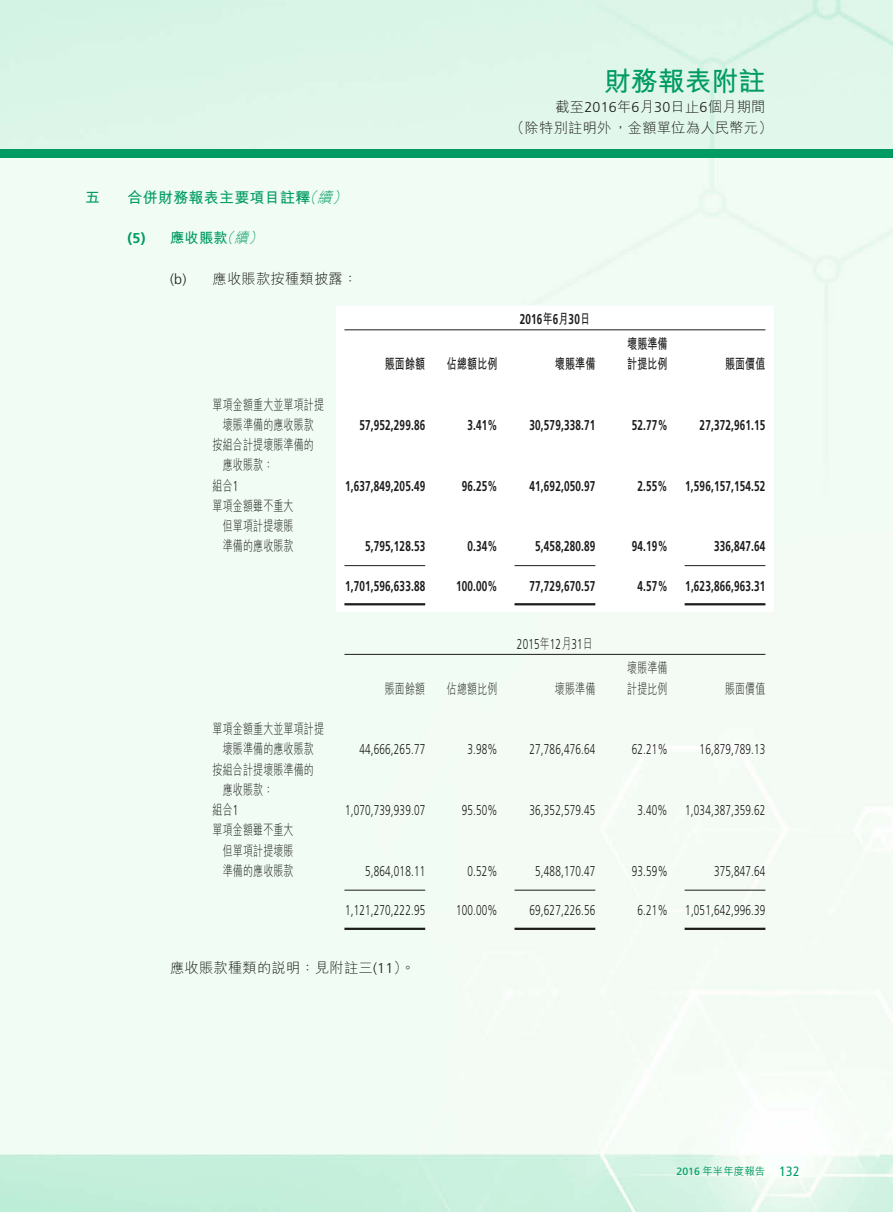
<style>
.page{position:relative;width:893px;height:1212px;background:#fff}
.page>*{position:absolute;margin:0;border:0;box-sizing:border-box;transform-origin:0 0}
.t1{font:700 27px "M Hei HK";letter-spacing:-.005em;color:#009b63}
.t2{font:700 15px "M Hei HK";letter-spacing:.015em;color:#009b63}
.t3{font:italic 300 15px "M Hei HK";color:#009b63}
.t4{font:300 14.25px "Frutiger LT Std";letter-spacing:.015em;color:#1c1c1b;scale:.7 1}
.t5{font:700 14.25px "Frutiger LT Std";letter-spacing:.015em;color:#1c1c1b;scale:.7 1}
.t6{font:300 14.25px "M Hei HK";letter-spacing:.015em;color:#1c1c1b;scale:.7 1}
.t7{font:300 14.25px/20.2px "M Hei HK";letter-spacing:.015em;color:#1c1c1b}
.t8{font:700 14.25px "M Hei HK";letter-spacing:.015em;color:#1c1c1b;scale:.7 1}
.t9{font:700 14.25px "M Hei HK";color:#009b63}
.t10{font:700 14.25px "Frutiger LT Std";color:#009b63}
.t11{font:300 14.25px "Frutiger LT Std";letter-spacing:.015em;color:#1c1c1b}
.t12{font:italic 300 14.25px "M Hei HK";color:#009b63}
.t13{font:condensed 13.5px "Frutiger LT Std";color:#009b63}
.t14{font:500 10.5px "M Hei HK";color:#009b63}
.s1{font-weight:300;font-style:italic}
.s2{font-family:"Frutiger LT Std"}
.s3{font-family:"M Hei HK"}
.s4{font-family:"Frutiger LT Std";font-weight:400}
</style>
<div class="page">
<img style="left:0;top:0;width:893px;height:1212px">
<div style="left:0;top:149px;width:893px;height:8px;background:#009b63"></div>
<svg style="left:336px;top:306px;width:438px;height:306px"></svg>
<hr style="left:344px;top:329px;width:421px;height:1px;background:#1c1c1b">
<hr style="left:344px;top:565px;width:81px;height:1px;background:#1c1c1b">
<hr style="left:514px;top:565px;width:81px;height:1px;background:#1c1c1b">
<hr style="left:685px;top:565px;width:80px;height:1px;background:#1c1c1b">
<hr style="left:344px;top:603px;width:81px;height:2px;background:#1c1c1b">
<hr style="left:514px;top:603px;width:81px;height:2px;background:#1c1c1b">
<hr style="left:685px;top:603px;width:80px;height:2px;background:#1c1c1b">
<hr style="left:344px;top:654px;width:421px;height:1px;background:#1c1c1b">
<hr style="left:344px;top:890px;width:81px;height:1px;background:#1c1c1b">
<hr style="left:514px;top:890px;width:81px;height:1px;background:#1c1c1b">
<hr style="left:685px;top:890px;width:80px;height:1px;background:#1c1c1b">
<hr style="left:344px;top:928px;width:81px;height:2px;background:#1c1c1b">
<hr style="left:514px;top:928px;width:81px;height:2px;background:#1c1c1b">
<hr style="left:685px;top:928px;width:80px;height:2px;background:#1c1c1b">
<p class="t2" style="left:85px;top:186px;width:16px">五</p>
<p class="t2" style="left:128px;top:186px;width:211px">合併財務報表主要項目註釋<span class="s1">續</span></p>
<p class="t3" style="left:302px;top:187px;width:21px">（</p>
<p class="t3" style="left:332px;top:187px;width:21px">(</p>
<p class="t10" style="left:128px;top:230px;width:19px">5( )</p>
<p class="t9" style="left:170px;top:227px;width:84px">應收賬款<span class="s1">續</span></p>
<p class="t12" style="left:220px;top:228px;width:20px">（</p>
<p class="t12" style="left:249px;top:228px;width:20px">(</p>
<p class="t11" style="left:170px;top:271px;width:18px">b( )</p>
<p class="t7" style="left:213px;top:268px;width:146px">應收賬款按種類披露：</p>
<p class="t8" style="left:385px;top:353px;width:59px">賬面餘額</p>
<p class="t6" style="left:213px;top:394px;width:161px">單項金額重大並單項計提</p>
<p class="t6" style="left:223px;top:415px;width:132px">壞賬準備的應收賬款</p>
<p class="t6" style="left:213px;top:435px;width:146px">按組合計提壞賬準備的</p>
<p class="t6" style="left:223px;top:455px;width:74px">應收賬款：</p>
<p class="t5" style="left:359px;top:417px;width:96px">57,952,299.86</p>
<p class="t6" style="left:213px;top:475px;width:38px">組合<span class="s2">1</span></p>
<p class="t6" style="left:213px;top:496px;width:117px">單項金額雖不重大</p>
<p class="t6" style="left:223px;top:516px;width:103px">但單項計提壞賬</p>
<p class="t5" style="left:345px;top:477px;width:116px">1,637,849,205.49</p>
<p class="t6" style="left:223px;top:536px;width:103px">準備的應收賬款</p>
<p class="t5" style="left:365px;top:538px;width:87px">5,795,128.53</p>
<p class="t5" style="left:345px;top:577px;width:116px">1,701,596,633.88</p>
<p class="t6" style="left:385px;top:678px;width:59px">賬面餘額</p>
<p class="t6" style="left:213px;top:719px;width:161px">單項金額重大並單項計提</p>
<p class="t6" style="left:223px;top:739px;width:132px">壞賬準備的應收賬款</p>
<p class="t6" style="left:213px;top:759px;width:146px">按組合計提壞賬準備的</p>
<p class="t6" style="left:223px;top:780px;width:74px">應收賬款：</p>
<p class="t4" style="left:359px;top:741px;width:96px">44,666,265.77</p>
<p class="t6" style="left:213px;top:800px;width:38px">組合<span class="s2">1</span></p>
<p class="t6" style="left:213px;top:820px;width:117px">單項金額雖不重大</p>
<p class="t6" style="left:223px;top:840px;width:103px">但單項計提壞賬</p>
<p class="t4" style="left:345px;top:802px;width:116px">1,070,739,939.07</p>
<p class="t6" style="left:223px;top:861px;width:103px">準備的應收賬款</p>
<p class="t4" style="left:365px;top:863px;width:87px">5,864,018.11</p>
<p class="t4" style="left:345px;top:902px;width:116px">1,121,270,222.95</p>
<p class="t7" style="left:170px;top:957px;width:247px">應收賬款種類的說明：見附註三<span class="s2">)11</span> 。(</p>
<h1 class="t1" style="left:604px;top:61px;width:163px">財務報表附註</h1>
<p class="t7" style="left:510px;top:96px;width:264px;text-indent:45px">截至<span class="s2">2016</span>年月<span class="s2">6 30</span>日止<span class="s2">6</span>個月期間（除特別註明外，金額單位為人民幣元(</p>
<p class="t8" style="left:447px;top:353px;width:74px">佔總額比例</p>
<p class="t5" style="left:520px;top:311px;width:102px">2016<span class="s3">年月</span>6 30<span class="s3">日</span></p>
<p class="t8" style="left:555px;top:353px;width:59px">壞賬準備</p>
<p class="t8" style="left:627px;top:333px;width:59px">壞賬準備</p>
<p class="t8" style="left:627px;top:353px;width:59px">計提比例</p>
<p class="t8" style="left:725px;top:353px;width:59px">賬面價值</p>
<p class="t5" style="left:467px;top:417px;width:44px">3.41%</p>
<p class="t5" style="left:530px;top:417px;width:96px">30,579,338.71</p>
<p class="t5" style="left:632px;top:417px;width:53px">52.77%</p>
<p class="t5" style="left:700px;top:417px;width:96px">27,372,961.15</p>
<p class="t5" style="left:462px;top:477px;width:53px">96.25%</p>
<p class="t5" style="left:529px;top:477px;width:96px">41,692,050.97</p>
<p class="t5" style="left:638px;top:477px;width:44px">2.55%</p>
<p class="t5" style="left:685px;top:477px;width:116px">1,596,157,154.52</p>
<p class="t5" style="left:467px;top:538px;width:44px">0.34%</p>
<p class="t5" style="left:535px;top:538px;width:87px">5,458,280.89</p>
<p class="t5" style="left:632px;top:538px;width:53px">94.19%</p>
<p class="t5" style="left:714px;top:538px;width:75px">336,847.64</p>
<p class="t5" style="left:456px;top:577px;width:61px">100.00%</p>
<p class="t5" style="left:530px;top:577px;width:96px">77,729,670.57</p>
<p class="t5" style="left:638px;top:577px;width:44px">4.57%</p>
<p class="t5" style="left:685px;top:577px;width:116px">1,623,866,963.31</p>
<p class="t6" style="left:447px;top:678px;width:74px">佔總額比例</p>
<p class="t4" style="left:517px;top:636px;width:110px">2015<span class="s3">年</span>12<span class="s3">月</span>31<span class="s3">日</span></p>
<p class="t6" style="left:555px;top:678px;width:59px">壞賬準備</p>
<p class="t6" style="left:627px;top:658px;width:59px">壞賬準備</p>
<p class="t6" style="left:627px;top:678px;width:59px">計提比例</p>
<p class="t6" style="left:725px;top:678px;width:59px">賬面價值</p>
<p class="t4" style="left:467px;top:741px;width:44px">3.98%</p>
<p class="t4" style="left:530px;top:741px;width:96px">27,786,476.64</p>
<p class="t4" style="left:632px;top:741px;width:53px">62.21%</p>
<p class="t4" style="left:700px;top:741px;width:96px">16,879,789.13</p>
<p class="t4" style="left:462px;top:802px;width:53px">95.50%</p>
<p class="t4" style="left:529px;top:802px;width:96px">36,352,579.45</p>
<p class="t4" style="left:638px;top:802px;width:44px">3.40%</p>
<p class="t4" style="left:685px;top:802px;width:116px">1,034,387,359.62</p>
<p class="t4" style="left:467px;top:863px;width:44px">0.52%</p>
<p class="t4" style="left:535px;top:863px;width:87px">5,488,170.47</p>
<p class="t4" style="left:632px;top:863px;width:53px">93.59%</p>
<p class="t4" style="left:714px;top:863px;width:75px">375,847.64</p>
<p class="t4" style="left:456px;top:902px;width:61px">100.00%</p>
<p class="t4" style="left:530px;top:902px;width:96px">69,627,226.56</p>
<p class="t4" style="left:638px;top:902px;width:44px">6.21%</p>
<p class="t4" style="left:685px;top:902px;width:116px">1,051,642,996.39</p>
<p class="t14" style="left:677px;top:1164px;width:90px"><span class="s4">2016</span> 年半年度報告</p>
<p class="t13" style="left:779px;top:1163px;width:22px">132</p>
</div>
